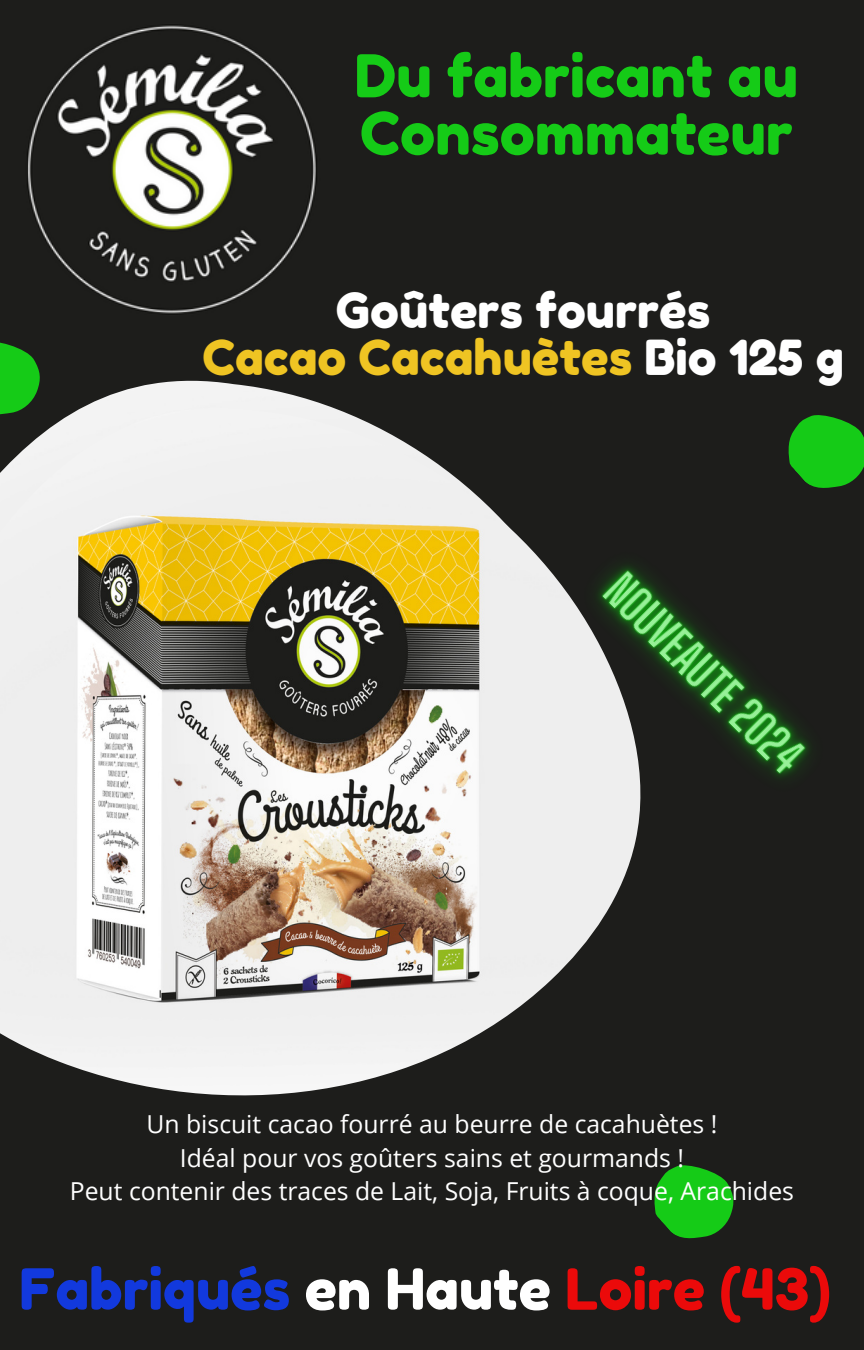
<style>
.page{position:relative;width:864px;height:1350px;background:#1d1d1b}
.page>*{position:absolute;margin:0;border:0;box-sizing:border-box;transform-origin:0 0}
.t1{font:58.95px/57.4px "Fredoka One";color:#15cb17}
.t2{font:56.7px "Fredoka One";color:#1239dd}
.t3{font:48.15px "Fredoka One";color:#efc423}
.t4{font:48.15px "Fredoka One";color:#fff}
.t5{font:24.75px "Open Sans";color:#fff}
.s1{color:#fff}
.s2{color:#eb0a0a}
</style>
<div class="page">
<svg style="left:788px;top:415px;width:76px;height:73px"></svg>
<img style="left:27px;top:24px;width:290px;height:291px">
<svg style="left:0;top:342px;width:40px;height:51px"></svg>
<svg style="left:654px;top:1165px;width:80px;height:74px"></svg>
<img style="left:641px;top:571px;width:170px;height:208px">
<img style="left:0;top:393px;width:641px;height:703px">
<p class="t1" style="left:355px;top:47px;width:445px">Du fabricant au<br>Consommateur</p>
<p class="t4" style="left:336px;top:281px;width:376px">Goûters fourrés</p>
<p class="t3" style="left:202px;top:328px;width:643px">Cacao Cacahuètes <span class="s1">Bio 125 g</span></p>
<p class="t5" style="left:147px;top:1106px;width:572px">Un biscuit cacao fourré au beurre de cacahuètes !</p>
<p class="t5" style="left:180px;top:1140px;width:506px">Idéal pour vos goûters sains et gourmands !</p>
<p class="t5" style="left:70px;top:1174px;width:726px">Peut contenir des traces de Lait, Soja, Fruits à coque, Arachides</p>
<p class="t2" style="left:19px;top:1255px;width:813px">Fabriqués <span class="s1">en Haute</span> <span class="s2">Loire (43)</span></p>
</div>
